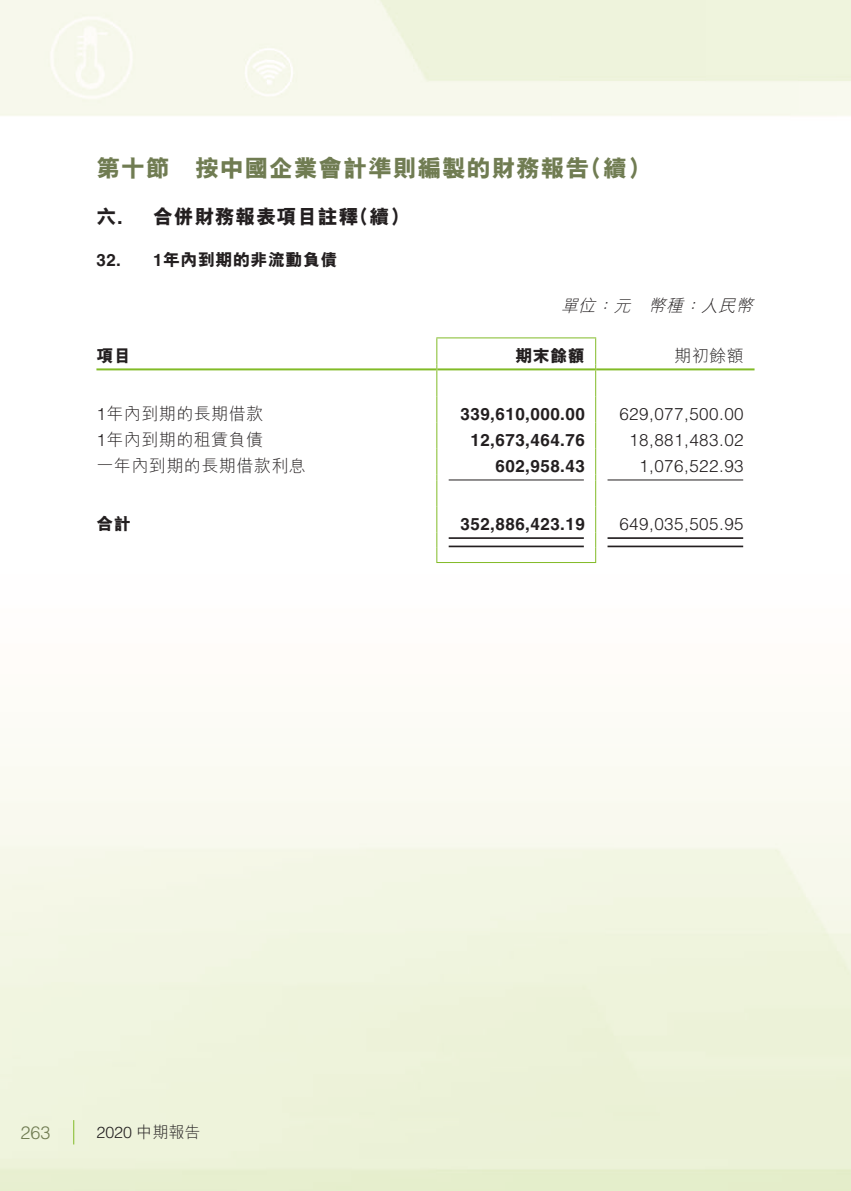
<style>
.page{position:relative;width:851px;height:1191px;background:#fff}
.page>*{position:absolute;margin:0;border:0;box-sizing:border-box;transform-origin:0 0}
.t1{font:800 24px "M Hei HK";letter-spacing:.03em;color:#707c52}
.t2{font:800 20px "M Hei HK";letter-spacing:.03em;color:#231f20}
.t3{font:300 18px "Helvetica LT Std";color:#707c52}
.t4{font:700 17px "Helvetica LT Std";letter-spacing:.03em;color:#231f20}
.t5{font:300 17px "Helvetica LT Std";letter-spacing:.03em;color:#231f20}
.t6{font:300 17px "M Hei HK";letter-spacing:.03em;color:#231f20}
.t7{font:800 17px "M Hei HK";letter-spacing:.03em;color:#231f20}
.t8{font:italic 300 17px "M Hei HK";color:#231f20}
.t9{font:300 16px "Helvetica LT Std";color:#231f20}
.s1{font-family:"Helvetica LT Std";font-weight:700}
.s2{font-family:"Helvetica LT Std"}
.s3{font-family:"M Hei HK"}
</style>
<div class="page">
<img style="left:0;top:0;width:850px;height:1191px">
<svg style="left:73px;top:1120px;width:1px;height:24px"></svg>
<hr style="left:436px;top:337px;width:160px;height:1px;background:#82bb27">
<svg style="left:436px;top:338px;width:1px;height:224px"></svg>
<svg style="left:595px;top:338px;width:1px;height:224px"></svg>
<hr style="left:436px;top:562px;width:160px;height:1px;background:#82bb27">
<hr style="left:96px;top:368px;width:340px;height:2px;background:#82bb27">
<hr style="left:437px;top:368px;width:158px;height:2px;background:#82bb27">
<hr style="left:596px;top:368px;width:158px;height:2px;background:#82bb27">
<hr style="left:448px;top:479px;width:135px;height:1px;background:#231f20">
<hr style="left:607px;top:479px;width:136px;height:1px;background:#231f20">
<hr style="left:448px;top:537px;width:135px;height:2px;background:#231f20">
<hr style="left:448px;top:545px;width:135px;height:2px;background:#231f20">
<hr style="left:607px;top:537px;width:136px;height:2px;background:#231f20">
<hr style="left:607px;top:545px;width:136px;height:2px;background:#231f20">
<h1 class="t1" style="left:96px;top:156px;width:75px">第十節</h1>
<h1 class="t1" style="left:195px;top:156px;width:396px">按中國企業會計準則編製的財務報告</h1>
<h1 class="t1" style="left:578px;top:156px;width:74px">（續(</h1>
<p class="t2" style="left:96px;top:207px;width:28px">六<span class="s1">.</span></p>
<p class="t4" style="left:96px;top:250px;width:26px">32.</p>
<p class="t2" style="left:349px;top:207px;width:62px">（續(</p>
<p class="t2" style="left:153px;top:207px;width:207px">合併財務報表項目註釋</p>
<p class="t7" style="left:153px;top:251px;width:186px"><span class="s1">1</span>年內到期的非流動負債</p>
<p class="t7" style="left:96px;top:347px;width:36px">項目</p>
<p class="t6" style="left:96px;top:405px;width:168px"><span class="s2">1</span>年內到期的長期借款</p>
<p class="t6" style="left:96px;top:431px;width:168px"><span class="s2">1</span>年內到期的租賃負債</p>
<p class="t6" style="left:96px;top:457px;width:211px">一年內到期的長期借款利息</p>
<p class="t7" style="left:96px;top:515px;width:36px">合計</p>
<p class="t8" style="left:561px;top:297px;width:40px">單位</p>
<p class="t8" style="left:613px;top:297px;width:23px">元</p>
<p class="t8" style="left:595px;top:297px;width:23px">：</p>
<p class="t8" style="left:648px;top:297px;width:40px">幣種</p>
<p class="t8" style="left:700px;top:297px;width:58px">人民幣</p>
<p class="t8" style="left:683px;top:297px;width:23px">：</p>
<p class="t7" style="left:515px;top:347px;width:71px">期末餘額</p>
<p class="t6" style="left:674px;top:347px;width:71px">期初餘額</p>
<p class="t4" style="left:460px;top:404px;width:126px">339,610,000.00</p>
<p class="t5" style="left:619px;top:403px;width:126px">629,077,500.00</p>
<p class="t4" style="left:470px;top:430px;width:116px">12,673,464.76</p>
<p class="t5" style="left:629px;top:429px;width:116px">18,881,483.02</p>
<p class="t4" style="left:495px;top:456px;width:91px">602,958.43</p>
<p class="t5" style="left:639px;top:455px;width:106px">1,076,522.93</p>
<p class="t4" style="left:460px;top:514px;width:126px">352,886,423.19</p>
<p class="t5" style="left:619px;top:514px;width:126px">649,035,505.95</p>
<p class="t3" style="left:21px;top:1121px;width:32px">263</p>
<p class="t9" style="left:96px;top:1122px;width:106px">2020 <span class="s3">中期報告</span></p>
</div>
